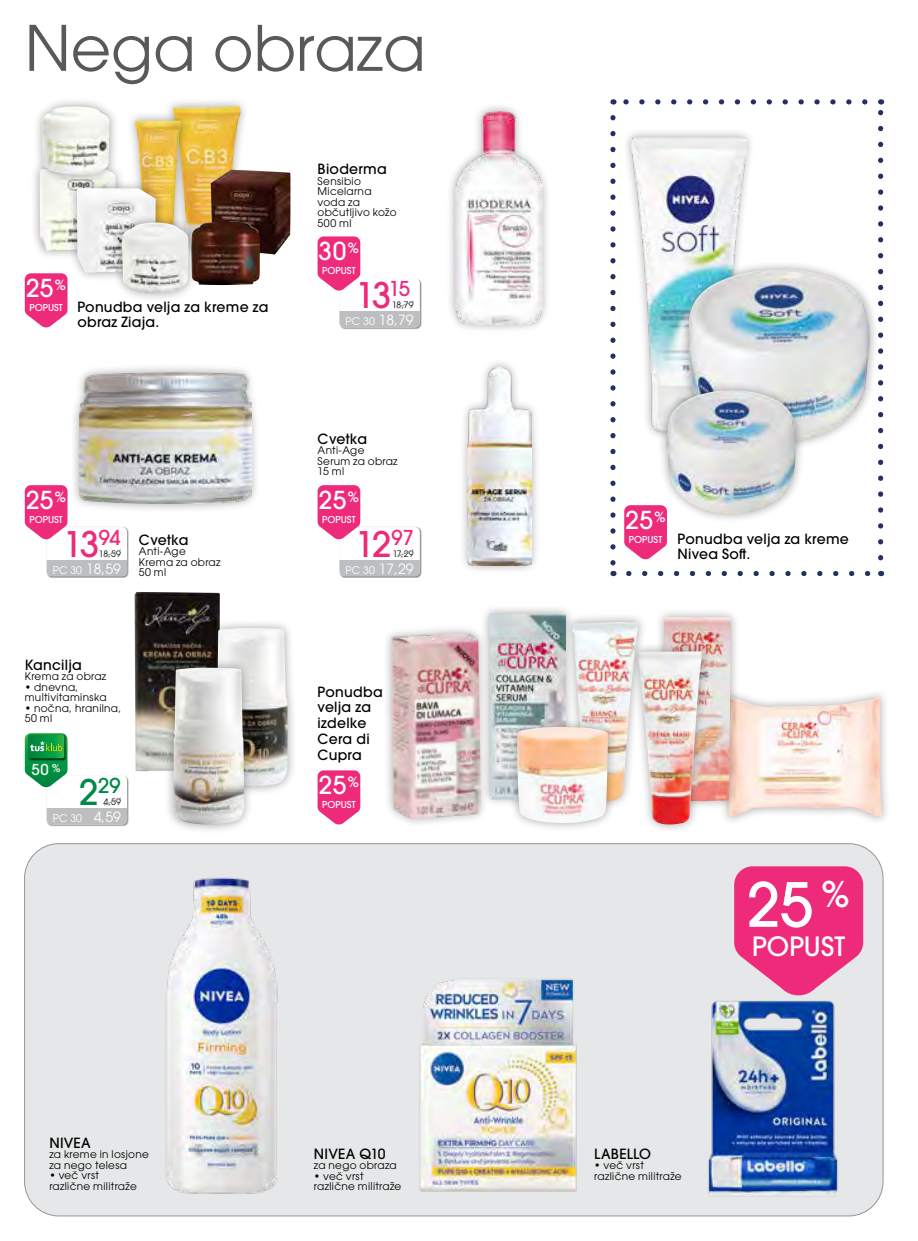
<style>
.page{position:relative;width:918px;height:1241px;background:#fff}
.page>*{position:absolute;margin:0;border:0;box-sizing:border-box;transform-origin:0 0}
.t1{font:62.12px "ITC Avant Garde Pro";color:#58595b}
.t2{font:500 60.38px "ITC Avant Garde Pro";color:#fff}
.t3{font:500 35px "ITC Avant Garde Pro";color:#ee2a7b}
.t4{font:500 26.43px "ITC Avant Garde Pro";letter-spacing:.005em;color:#fff}
.t5{font:500 24.5px "ITC Avant Garde Pro";letter-spacing:.01em;color:#fff}
.t6{font:500 20.47px "ITC Avant Garde Pro";color:#008a49}
.t7{font:500 14.88px "ITC Avant Garde Pro";color:#fff}
.t8{font:500 14px/15.8px "ITC Avant Garde Pro";letter-spacing:.02em;color:#000}
.t9{font:14px "ITC Avant Garde Pro";color:#fff}
.t10{font:10.5px/10.5px "ITC Avant Garde Pro";letter-spacing:.03em;color:#000}
.t11{font:10.5px "ITC Avant Garde Pro";color:#fff}
.t12{font:500 9.45px "ITC Avant Garde Pro";letter-spacing:.005em;color:#fff}
.t13{font:8.75px "ITC Avant Garde Pro";letter-spacing:.005em;color:#000}
.s1{font-size:10.5px}
.s2{font-size:35px}
.s3{font-size:14px}
</style>
<div class="page">
<div style="left:25px;top:843px;width:858px;height:372px;background:#e6e7e8"></div>
<svg style="left:734px;top:866px;width:129px;height:130px;background:#ec498d"></svg>
<img style="left:400px;top:970px;width:196px;height:229px">
<img style="left:672px;top:996px;width:202px;height:202px">
<img style="left:140px;top:870px;width:168px;height:329px">
<div style="left:718px;top:687px;width:173px;height:138px;background:#000;opacity:.35"></div>
<img style="left:727px;top:695px;width:155px;height:121px">
<div style="left:164px;top:97px;width:86px;height:162px;background:#000;opacity:.35"></div>
<img style="left:173px;top:106px;width:68px;height:116px">
<div style="left:622px;top:128px;width:133px;height:314px;background:#000;opacity:.35"></div>
<img style="left:631px;top:137px;width:116px;height:296px">
<div style="left:383px;top:624px;width:105px;height:203px;background:#000;opacity:.35"></div>
<img style="left:390px;top:633px;width:91px;height:186px">
<div style="left:47px;top:775px;width:82px;height:51px;background:#000;opacity:.45"></div>
<div style="left:47px;top:775px;width:80px;height:49px;background:#fff;border-radius:5px"></div>
<div style="left:47px;top:808px;width:80px;height:16px;background:#bcbec0"></div>
<svg style="left:104px;top:797px;width:17px;height:8px"></svg>
<svg style="left:25px;top:733px;width:43px;height:54px;background:#31a25c"></svg>
<img style="left:135px;top:592px;width:85px;height:179px">
<div style="left:206px;top:618px;width:91px;height:178px;background:#000;opacity:.35"></div>
<img style="left:216px;top:628px;width:71px;height:158px">
<div style="left:164px;top:658px;width:89px;height:175px;background:#000;opacity:.35"></div>
<img style="left:174px;top:667px;width:70px;height:157px">
<svg style="left:317px;top:770px;width:43px;height:55px;background:#f04a8e"></svg>
<div style="left:655px;top:608px;width:85px;height:202px;background:#000;opacity:.35"></div>
<img style="left:664px;top:617px;width:67px;height:184px">
<div style="left:629px;top:642px;width:82px;height:191px;background:#000;opacity:.35"></div>
<img style="left:638px;top:651px;width:63px;height:173px">
<div style="left:679px;top:260px;width:200px;height:191px;background:#000;opacity:.35"></div>
<img style="left:688px;top:269px;width:182px;height:172px">
<div style="left:657px;top:381px;width:148px;height:142px;background:#000;opacity:.35"></div>
<img style="left:666px;top:390px;width:130px;height:124px">
<svg style="left:624px;top:505px;width:43px;height:55px;background:#f0498e"></svg>
<svg style="left:629px;top:571px;width:242px;height:5px"></svg>
<svg style="left:878px;top:110px;width:5px;height:447px"></svg>
<svg style="left:623px;top:99px;width:242px;height:5px"></svg>
<svg style="left:610px;top:118px;width:5px;height:447px"></svg>
<div style="left:70px;top:363px;width:190px;height:150px;background:#000;opacity:.35"></div>
<img style="left:79px;top:372px;width:172px;height:132px">
<div style="left:445px;top:103px;width:106px;height:230px;background:#000;opacity:.35"></div>
<img style="left:455px;top:112px;width:87px;height:212px">
<svg style="left:25px;top:273px;width:43px;height:55px;background:#f0498e"></svg>
<img style="left:211px;top:170px;width:79px;height:84px">
<div style="left:126px;top:111px;width:64px;height:159px;background:#000;opacity:.35"></div>
<img style="left:135px;top:121px;width:46px;height:92px">
<div style="left:30px;top:159px;width:95px;height:101px;background:#000;opacity:.35"></div>
<img style="left:40px;top:184px;width:27px;height:67px">
<div style="left:33px;top:97px;width:86px;height:87px;background:#000;opacity:.35"></div>
<img style="left:42px;top:106px;width:67px;height:69px">
<img style="left:198px;top:222px;width:62px;height:63px">
<div style="left:67px;top:178px;width:98px;height:104px;background:#000;opacity:.35"></div>
<img style="left:77px;top:188px;width:79px;height:85px">
<div style="left:113px;top:213px;width:85px;height:89px;background:#000;opacity:.35"></div>
<img style="left:122px;top:222px;width:67px;height:71px">
<div style="left:458px;top:358px;width:83px;height:217px;background:#000;opacity:.35"></div>
<img style="left:468px;top:367px;width:64px;height:198px">
<div style="left:480px;top:604px;width:95px;height:204px;background:#000;opacity:.35"></div>
<img style="left:489px;top:613px;width:74px;height:186px">
<div style="left:563px;top:612px;width:84px;height:198px;background:#000;opacity:.35"></div>
<img style="left:572px;top:621px;width:66px;height:180px">
<div style="left:508px;top:717px;width:109px;height:115px;background:#000;opacity:.35"></div>
<img style="left:517px;top:727px;width:91px;height:96px">
<div style="left:339px;top:278px;width:83px;height:51px;background:#000;opacity:.45"></div>
<div style="left:339px;top:278px;width:81px;height:49px;background:#fff;border-radius:5px"></div>
<div style="left:339px;top:311px;width:81px;height:16px;background:#bcbec0"></div>
<svg style="left:396px;top:300px;width:18px;height:9px"></svg>
<svg style="left:317px;top:236px;width:43px;height:55px;background:#f04a8e"></svg>
<div style="left:47px;top:527px;width:82px;height:51px;background:#000;opacity:.45"></div>
<div style="left:47px;top:527px;width:80px;height:49px;background:#fff;border-radius:5px"></div>
<div style="left:47px;top:560px;width:80px;height:16px;background:#bcbec0"></div>
<svg style="left:104px;top:549px;width:17px;height:8px"></svg>
<svg style="left:25px;top:485px;width:43px;height:55px;background:#f0498e"></svg>
<div style="left:339px;top:527px;width:83px;height:51px;background:#000;opacity:.45"></div>
<div style="left:339px;top:527px;width:81px;height:49px;background:#fff;border-radius:5px"></div>
<div style="left:339px;top:560px;width:81px;height:16px;background:#bcbec0"></div>
<svg style="left:396px;top:549px;width:18px;height:8px"></svg>
<svg style="left:317px;top:485px;width:43px;height:55px;background:#f04a8e"></svg>
<h1 class="t1" style="left:25px;top:9px;width:402px">Nega obraza</h1>
<h3 class="t8" style="left:317px;top:161px;width:71px">Bioderma</h3>
<p class="t10" style="left:317px;top:175px;width:81px">Sensibio<br>Micelarna voda za občutljivo kožo<br>500 ml</p>
<h3 class="t5" style="left:318px;top:236px;width:42px">30<sup>%</sup></h3>
<p class="t12" style="left:322px;top:264px;width:35px">POPUST</p>
<h3 class="t5" style="left:26px;top:273px;width:42px">25<sup>%</sup></h3>
<h3 class="t3" style="left:355px;top:272px;width:57px">13<sup>15</sup></h3>
<p class="t13" style="left:392px;top:299px;width:23px">18,79</p>
<h3 class="t9" style="left:346px;top:311px;width:70px"><span class="s1">PC 30</span> 18,79</h3>
<h3 class="t8" style="left:77px;top:298px;width:193px">Ponudba velja za kreme za obraz Ziaja.</h3>
<p class="t12" style="left:29px;top:301px;width:35px">POPUST</p>
<h3 class="t5" style="left:26px;top:484px;width:42px">25<sup>%</sup></h3>
<p class="t12" style="left:29px;top:513px;width:35px">POPUST</p>
<h3 class="t3" style="left:63px;top:521px;width:60px">13<sup>94</sup></h3>
<p class="t13" style="left:99px;top:548px;width:24px">18,59</p>
<h3 class="t9" style="left:53px;top:560px;width:70px"><span class="s1">PC 30</span> 18,59</h3>
<h3 class="t8" style="left:139px;top:531px;width:51px">Cvetka</h3>
<p class="t10" style="left:139px;top:546px;width:83px">Anti-Age<br>Krema za obraz<br>50 ml</p>
<h3 class="t8" style="left:25px;top:656px;width:59px">Kancilja</h3>
<p class="t10" style="left:25px;top:670px;width:83px">Krema za obraz</p>
<p class="t10" style="left:25px;top:681px;width:83px">• dnevna, multivitaminska</p>
<p class="t10" style="left:25px;top:702px;width:98px">• nočna, hranilna,<br>50 ml</p>
<h3 class="t7" style="left:32px;top:760px;width:31px">50 <sup>%</sup></h3>
<h3 class="t6" style="left:79px;top:772px;width:43px"><span class="s2">2</span>29</h3>
<p class="t13" style="left:103px;top:796px;width:19px">4,59</p>
<p class="t11" style="left:53px;top:811px;width:70px">PC 30 <span class="s3">4,59</span></p>
<h3 class="t8" style="left:317px;top:430px;width:51px">Cvetka</h3>
<p class="t10" style="left:317px;top:445px;width:82px">Anti-Age<br>Serum za obraz<br>15 ml</p>
<h3 class="t5" style="left:319px;top:484px;width:42px">25<sup>%</sup></h3>
<p class="t12" style="left:322px;top:513px;width:35px">POPUST</p>
<h3 class="t3" style="left:355px;top:521px;width:60px">12<sup>97</sup></h3>
<p class="t13" style="left:393px;top:548px;width:23px">17,29</p>
<h3 class="t9" style="left:346px;top:560px;width:70px"><span class="s1">PC 30</span> 17,29</h3>
<h3 class="t8" style="left:317px;top:683px;width:67px">Ponudba velja za izdelke<br>Cera di<br>Cupra</h3>
<p class="t12" style="left:322px;top:798px;width:35px">POPUST</p>
<h3 class="t5" style="left:319px;top:769px;width:42px">25<sup>%</sup></h3>
<h3 class="t8" style="left:49px;top:1134px;width:43px">NIVEA</h3>
<p class="t10" style="left:49px;top:1148px;width:101px">za kreme in losjone za nego telesa</p>
<p class="t10" style="left:49px;top:1169px;width:89px">• več vrst različne militraže</p>
<h3 class="t8" style="left:314px;top:1145px;width:73px">NIVEA Q10</h3>
<p class="t10" style="left:314px;top:1159px;width:84px">za nego obraza</p>
<p class="t10" style="left:314px;top:1170px;width:89px">• več vrst različne militraže</p>
<h3 class="t5" style="left:625px;top:504px;width:42px">25<sup>%</sup></h3>
<p class="t12" style="left:629px;top:533px;width:35px">POPUST</p>
<h3 class="t8" style="left:677px;top:530px;width:173px">Ponudba velja za kreme<br>Nivea Soft.</h3>
<h2 class="t2" style="left:747px;top:866px;width:105px">25 <sup>%</sup></h2>
<h3 class="t4" style="left:752px;top:928px;width:94px">POPUST</h3>
<h3 class="t8" style="left:594px;top:1145px;width:58px">LABELLO</h3>
<p class="t10" style="left:594px;top:1159px;width:89px">• več vrst različne militraže</p>
</div>
